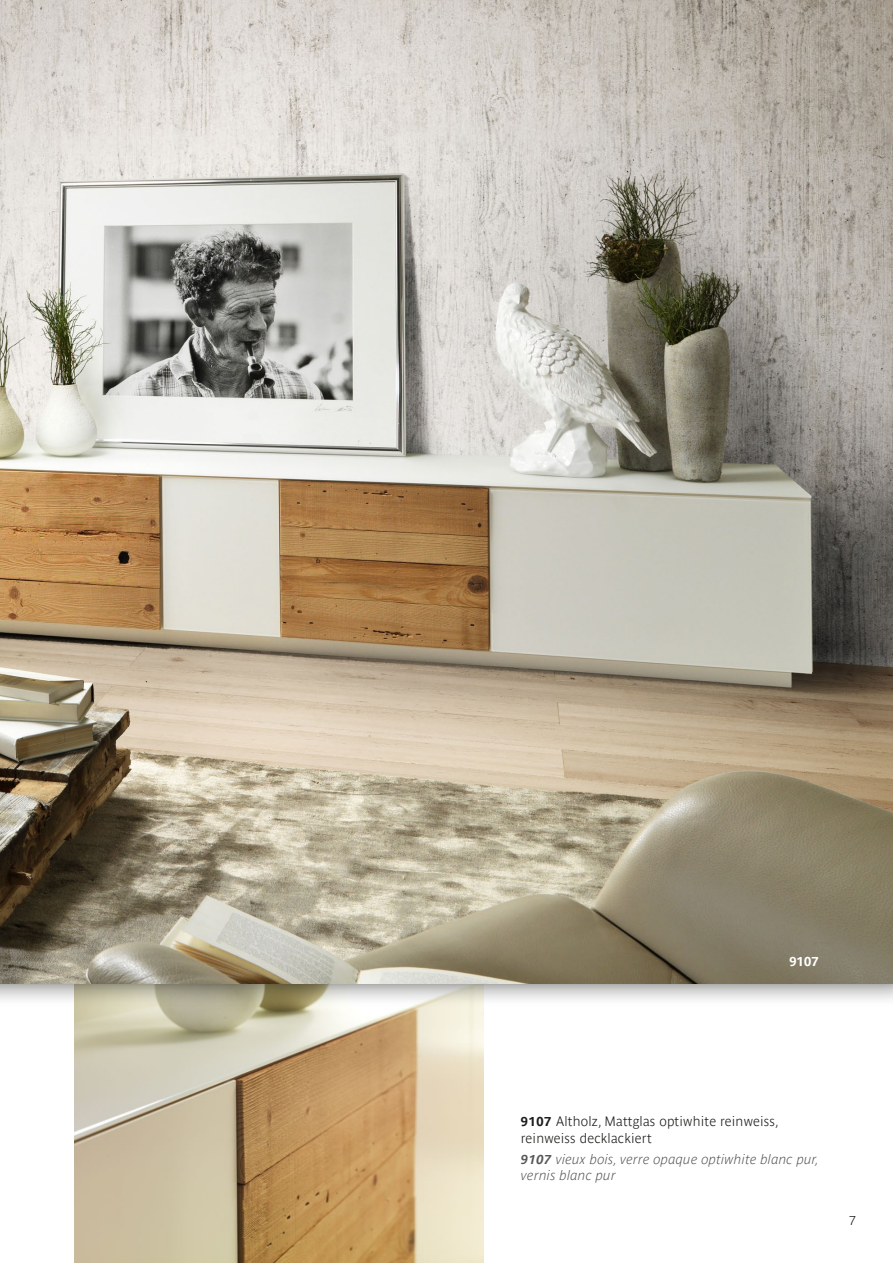
<style>
.page{position:relative;width:893px;height:1263px;background:#fff}
.page>*{position:absolute;margin:0;border:0;box-sizing:border-box;transform-origin:0 0}
.grundtext{font:700 13.5px/16.5px "Parisine Std Clair";letter-spacing:.015em;color:#1d1d1b}
.grundtext-2{font:italic 700 13.5px/16.5px "Parisine Std Clair";letter-spacing:.015em;color:#575756}
.grundtext-3{font:700 12.75px "Parisine Std";color:#fff}
.t1{font:700 12.75px "Parisine Std Clair";color:#1d1d1b}
.s1{font-family:"Parisine Std";font-size:12.75px}
</style>
<div class="page">
<img style="left:74px;top:1007px;width:410px;height:256px">
<div style="left:0;top:0;width:893px;height:1007px;background:#1d1d1b;opacity:.75"></div>
<img style="left:1px;top:0;width:892px;height:983px">
<hr style="left:0;top:0;width:1px;height:1263px;background:#e6007e">
<p class="grundtext-3" style="left:789px;top:954px;width:31px">9107</p>
<p class="grundtext" style="left:521px;top:1113px;width:259px"><span class="s1">9107</span> Altholz, Mattglas optiwhite reinweiss, reinweiss decklackiert</p>
<p class="grundtext-2" style="left:521px;top:1150px;width:300px"><span class="s1">9107</span> vieux bois, verre opaque optiwhite blanc pur, vernis blanc pur</p>
<p class="t1" style="left:849px;top:1213px;width:8px">7</p>
</div>
